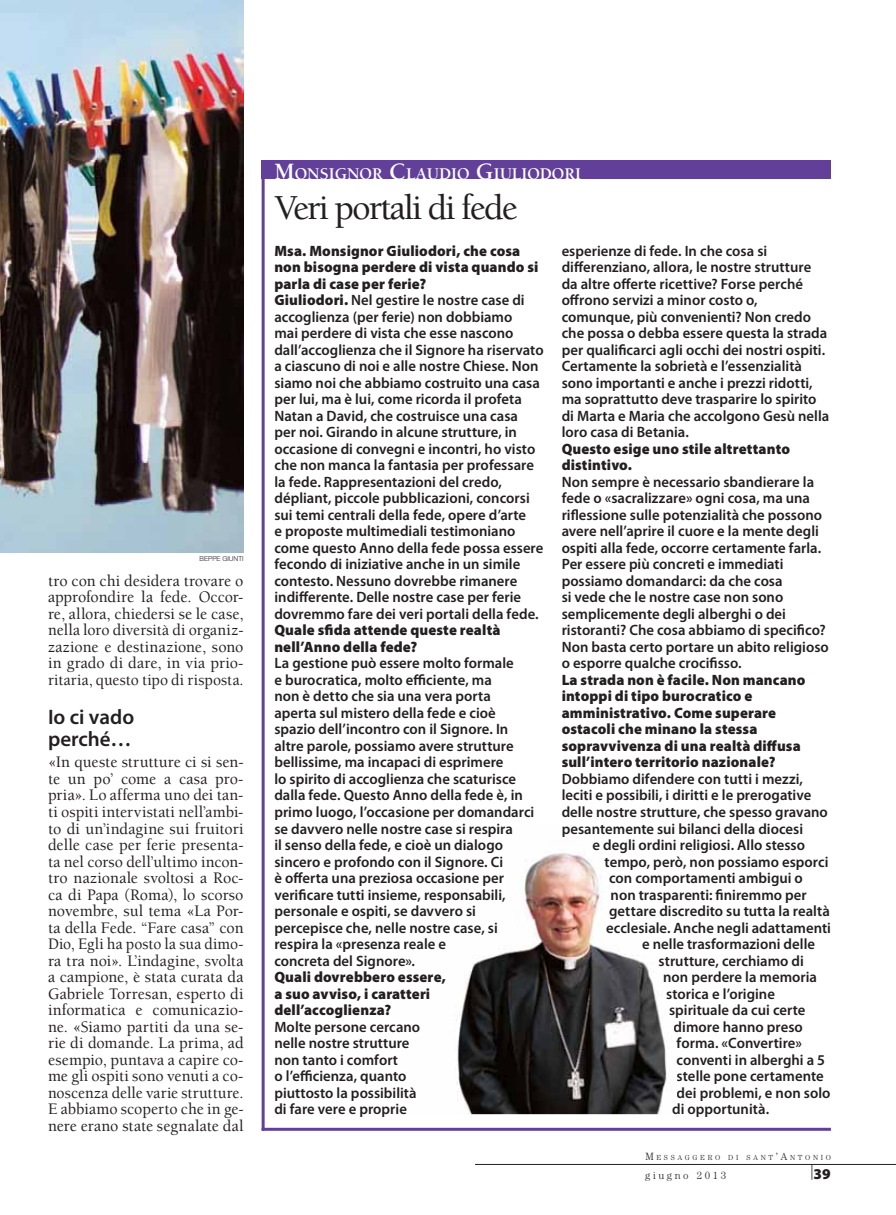
<style>
.page{position:relative;width:896px;height:1215px;background:#fff}
.page>*{position:absolute;margin:0;border:0;box-sizing:border-box;transform-origin:0 0}
.t1{font:500 36px "Berkeley Std";letter-spacing:-.05em;color:#231f20}
.t2{font:600 21px/22.5px "Myriad Pro";color:#231f20}
.t3{font:700 16.8px "Berkeley Std";color:#fff}
.t4{font:500 16.5px/16.5px "Berkeley Std";letter-spacing:.01em;color:#231f20;text-align:justify}
.t5{font:600 15px/16.5px "Myriad Pro";color:#231f20}
.t6{font:900 15px/16.5px "Myriad Pro";letter-spacing:.01em;color:#231f20}
.t7{font:900 15px "Myriad Pro";letter-spacing:.01em;color:#231f20;scale:.4 1}
.t8{font:300 10.5px "Century Std";letter-spacing:.25em;color:#231f20}
.t9{font:300 7.35px "Century Std";letter-spacing:.355em;color:#231f20}
.t10{font:300 6.75px "Helvetica Neue LT Std";color:#231f20}
.s1{font-size:24px}
.s2{font-weight:900}
.s3{font-size:10.5px}
</style>
<div class="page">
<hr style="left:475px;top:1163px;width:420px;height:1px;background:#231f20">
<img style="left:0;top:0;width:243px;height:553px">
<hr style="left:261px;top:177px;width:3px;height:953px;background:#623f99">
<hr style="left:261px;top:1127px;width:569px;height:3px;background:#623f99">
<div style="left:261px;top:161px;width:569px;height:18px;background:#623f99"></div>
<img style="left:456px;top:852px;width:211px;height:262px">
<img style="left:456px;top:852px;width:47px;height:1px">
<img style="left:456px;top:855px;width:47px;height:14px">
<img style="left:456px;top:872px;width:48px;height:14px">
<img style="left:456px;top:888px;width:49px;height:14px">
<img style="left:456px;top:905px;width:20px;height:14px">
<img style="left:456px;top:921px;width:42px;height:14px">
<img style="left:593px;top:852px;width:74px;height:1px">
<img style="left:604px;top:856px;width:63px;height:13px">
<img style="left:609px;top:872px;width:58px;height:14px">
<img style="left:611px;top:888px;width:56px;height:14px">
<img style="left:609px;top:905px;width:58px;height:14px">
<img style="left:606px;top:921px;width:61px;height:14px">
<img style="left:642px;top:938px;width:25px;height:11px">
<img style="left:659px;top:954px;width:8px;height:13px">
<img style="left:664px;top:971px;width:3px;height:14px">
<img style="left:666px;top:987px;width:1px;height:14px">
<p class="t10" style="left:199px;top:554px;width:46px">BEPPE GIUNTI</p>
<p class="t4" style="left:48px;top:573px;width:197px">tro con chi desidera trovare o approfondire la fede. Occor&shy;re, allora, chiedersi se le case, nella loro diversità di organiz&shy;zazione e destinazione, sono in grado di dare, in via prio&shy;ritaria, questo tipo di risposta.</p>
<h2 class="t2" style="left:48px;top:707px;width:88px">Io ci vado perché…</h2>
<p class="t4" style="left:48px;top:755px;width:197px">«In queste strutture ci si sen&shy;te un po’ come a casa pro&shy;pria». Lo afferma uno dei tan&shy;ti ospiti intervistati nell’ambi&shy;to di un’indagine sui fruitori delle case per ferie presenta&shy;ta nel corso dell’ultimo incon&shy;tro nazionale svoltosi a Roc&shy;ca di Papa (Roma), lo scorso novembre, sul tema «La Por&shy;ta della Fede. “Fare casa” con Dio, Egli ha posto la sua dimo&shy;ra tra noi». L’indagine, svolta a campione, è stata curata da Gabriele Torresan, esperto di informatica e comunicazio&shy;ne. «Siamo partiti da una se&shy;rie di domande. La prima, ad esempio, puntava a capire co&shy;me gli ospiti sono venuti a co&shy;noscenza delle varie strutture.<br>E abbiamo scoperto che in ge&shy;nere erano state segnalate dal</p>
<p class="t3" style="left:274px;top:163px;width:308px"><span class="s1">M</span>ONSIGNOR <span class="s1">C</span>LAUDIO <span class="s1">G</span>IULIODORI</p>
<h1 class="t1" style="left:274px;top:193px;width:245px">Veri portali di fede</h1>
<p class="t5" style="left:274px;top:244px;width:271px"><span class="s2">Msa. Monsignor Giuliodori, che cosa non bisogna perdere di vista quando si parla di case per ferie?<br>Giuliodori.</span> Nel gestire le nostre case di accoglienza (per ferie) non dobbiamo<br>mai perdere di vista che esse nascono dall’accoglienza che il Signore ha riservato a ciascuno di noi e alle nostre Chiese. Non siamo noi che abbiamo costruito una casa per lui, ma è lui, come ricorda il profeta Natan a David, che costruisce una casa<br>per noi. Girando in alcune strutture, in occasione di convegni e incontri, ho visto che non manca la fantasia per professare la fede. Rappresentazioni del credo, dépliant, piccole pubblicazioni, concorsi sui temi centrali della fede, opere d’arte<br>e proposte multimediali testimoniano come questo Anno della fede possa essere fecondo di iniziative anche in un simile contesto. Nessuno dovrebbe rimanere indifferente. Delle nostre case per ferie dovremmo fare dei veri portali della fede.</p>
<p class="t6" style="left:274px;top:623px;width:228px">Quale sfida attende queste realtà nell’Anno della fede?</p>
<p class="t5" style="left:274px;top:656px;width:261px">La gestione può essere molto formale<br>e burocratica, molto efficiente, ma<br>non è detto che sia una vera porta aperta sul mistero della fede e cioè spazio dell’incontro con il Signore. In altre parole, possiamo avere strutture bellissime, ma incapaci di esprimere<br>lo spirito di accoglienza che scaturisce dalla fede. Questo Anno della fede è, in primo luogo, l’occasione per domandarci se davvero nelle nostre case si respira<br>il senso della fede, e cioè un dialogo sincero e profondo con il Signore. Ci<br>è offerta una preziosa occasione per verificare tutti insieme, responsabili, personale e ospiti, se davvero si percepisce che, nelle nostre case, si respira la «presenza reale e<br>concreta del Signore».</p>
<p class="t6" style="left:274px;top:970px;width:173px">Quali dovrebbero essere, a suo avviso, i caratteri dell’accoglienza?</p>
<p class="t5" style="left:274px;top:1019px;width:147px">Molte persone cercano nelle nostre strutture non tanto i comfort<br>o l’efficienza, quanto piuttosto la possibilità di fare vere e proprie</p>
<p class="t5" style="left:561px;top:244px;width:269px">esperienze di fede. In che cosa si differenziano, allora, le nostre strutture da altre offerte ricettive? Forse perché offrono servizi a minor costo o, comunque, più convenienti? Non credo che possa o debba essere questa la strada per qualificarci agli occhi dei nostri ospiti.<br>Certamente la sobrietà e l’essenzialità sono importanti e anche i prezzi ridotti, ma soprattutto deve trasparire lo spirito di Marta e Maria che accolgono Gesù nella loro casa di Betania.</p>
<p class="t6" style="left:561px;top:442px;width:230px">Questo esige uno stile altrettanto distintivo.</p>
<p class="t5" style="left:561px;top:475px;width:269px">Non sempre è necessario sbandierare la fede o «sacralizzare» ogni cosa, ma una riflessione sulle potenzialità che possono avere nell’aprire il cuore e la mente degli ospiti alla fede, occorre certamente farla.<br>Per essere più concreti e immediati possiamo domandarci: da che cosa<br>si vede che le nostre case non sono semplicemente degli alberghi o dei ristoranti? Che cosa abbiamo di specifico?<br>Non basta certo portare un abito religioso o esporre qualche crocifisso.</p>
<p class="t6" style="left:561px;top:673px;width:245px">La strada non è facile. Non mancano intoppi di tipo burocratico e amministrativo. Come superare ostacoli che minano la stessa sopravvivenza di una realtà diffusa sull’intero territorio nazionale?</p>
<p class="t5" style="left:561px;top:772px;width:243px">Dobbiamo difendere con tutti i mezzi,</p>
<p class="t5" style="left:561px;top:788px;width:251px">leciti e possibili, i diritti e le prerogative</p>
<p class="t5" style="left:561px;top:805px;width:268px">delle nostre strutture, che spesso gravano</p>
<p class="t5" style="left:561px;top:821px;width:243px">pesantemente sui bilanci della diocesi</p>
<p class="t5" style="left:592px;top:838px;width:214px">e degli ordini religiosi. Allo stesso</p>
<p class="t5" style="left:604px;top:854px;width:225px">tempo, però, non possiamo esporci</p>
<p class="t5" style="left:609px;top:871px;width:195px">con comportamenti ambigui o</p>
<p class="t5" style="left:610px;top:887px;width:198px">non trasparenti: finiremmo per</p>
<p class="t5" style="left:609px;top:904px;width:222px">gettare discredito su tutta la realtà</p>
<p class="t5" style="left:606px;top:920px;width:226px">ecclesiale. Anche negli adattamenti</p>
<p class="t5" style="left:642px;top:937px;width:174px">e nelle trasformazioni delle</p>
<p class="t5" style="left:658px;top:953px;width:147px">strutture, cerchiamo di</p>
<p class="t5" style="left:663px;top:970px;width:155px">non perdere la memoria</p>
<p class="t5" style="left:666px;top:986px;width:110px">storica e l’origine</p>
<p class="t5" style="left:669px;top:1003px;width:138px">spirituale da cui certe</p>
<p class="t5" style="left:673px;top:1019px;width:131px">dimore hanno preso</p>
<p class="t5" style="left:676px;top:1036px;width:127px">forma. «Convertire»</p>
<p class="t5" style="left:676px;top:1052px;width:150px">conventi in alberghi a 5</p>
<p class="t5" style="left:676px;top:1069px;width:149px">stelle pone certamente</p>
<p class="t5" style="left:676px;top:1085px;width:155px">dei problemi, e non solo</p>
<p class="t5" style="left:672px;top:1102px;width:98px">di opportunità.</p>
<p class="t9" style="left:645px;top:1152px;width:187px"><span class="s3">M</span>ESSAGGERO DI SANT<span class="s3">’A</span>NTONIO</p>
<p class="t8" style="left:645px;top:1171px;width:83px">giugno 2013</p>
<p class="t7" style="left:810px;top:1168px;width:51px">|39</p>
</div>
